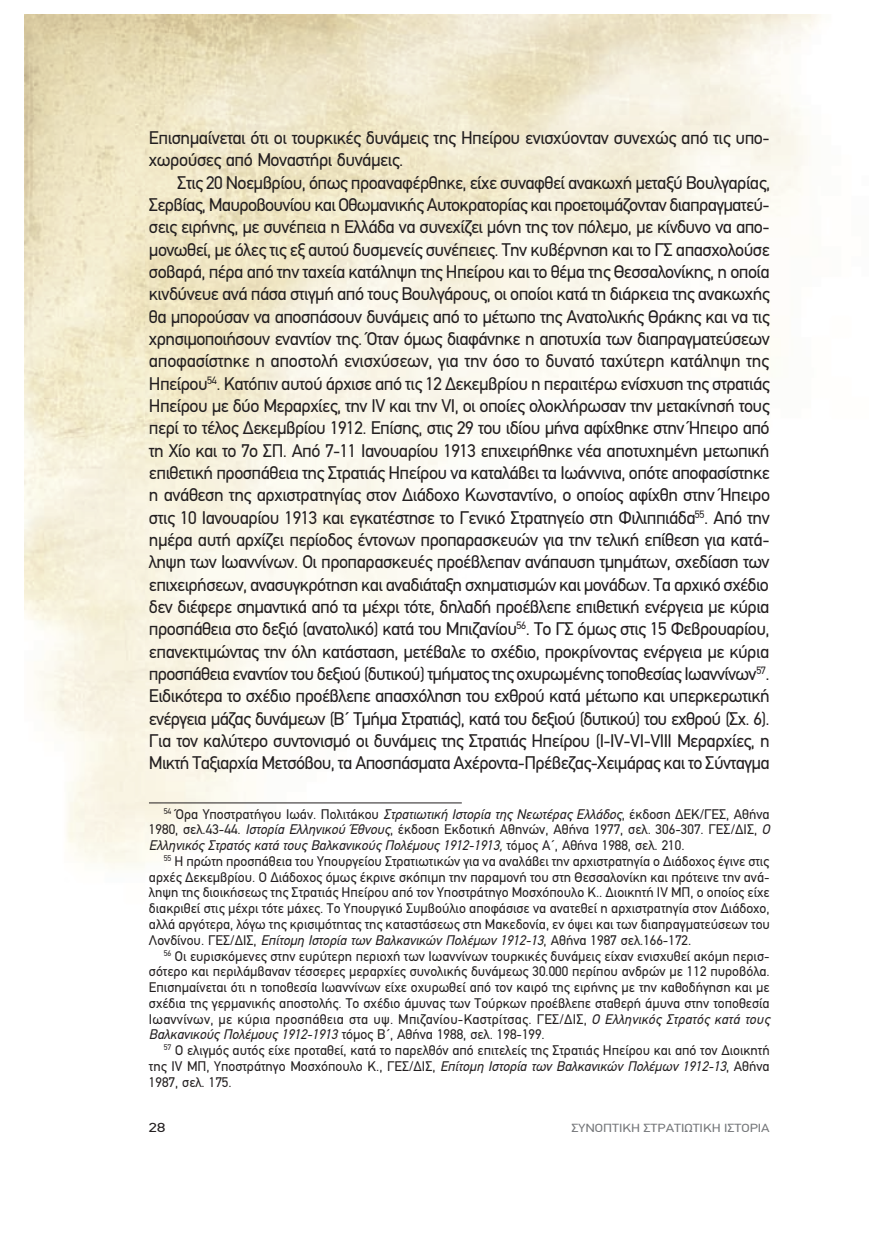
<style>
.page{position:relative;width:869px;height:1241px;background:#fff}
.page>*{position:absolute;margin:0;border:0;box-sizing:border-box;transform-origin:0 0}
.t1{font:18.38px "PF Din Text";letter-spacing:-.03em;color:#231f20}
.t2{font:14px "PF Din Text";color:#231f20}
.t3{font:italic 14px "PF Din Text";color:#231f20}
.t4{font:13.12px "PF Din Text";color:#231f20;scale:1.33 1}
.t5{font:11.9px "PF Din Text";color:#76787b;scale:1.2 1}
.s1{font-style:italic}
.s2{font-style:normal}
</style>
<div class="page">
<hr style="left:149px;top:802px;width:312px;height:1px;background:#231f20">
<p class="t1" style="left:149px;top:127px;width:622px">Επισημαίνεται ότι οι τουρκικές δυνάμεις της Ηπείρου ενισχύονταν συνεχώς από τις υπο-</p>
<p class="t1" style="left:149px;top:149px;width:256px">χωρούσες από Μοναστήρι δυνάμεις.</p>
<p class="t1" style="left:177px;top:172px;width:594px">Στις 20 Νοεμβρίου, όπως προαναφέρθηκε, είχε συναφθεί ανακωχή μεταξύ Βουλγαρίας,</p>
<p class="t1" style="left:149px;top:194px;width:622px">Σερβίας, Μαυροβουνίου και Οθωμανικής Αυτοκρατορίας και προετοιμάζονταν διαπραγματεύ-</p>
<p class="t1" style="left:149px;top:216px;width:622px">σεις ειρήνης, με συνέπεια η Ελλάδα να συνεχίζει μόνη της τον πόλεμο, με κίνδυνο να απο-</p>
<p class="t1" style="left:149px;top:238px;width:622px">μονωθεί, με όλες τις εξ αυτού δυσμενείς συνέπειες. Την κυβέρνηση και το ΓΣ απασχολούσε</p>
<p class="t1" style="left:149px;top:261px;width:622px">σοβαρά, πέρα από την ταχεία κατάληψη της Ηπείρου και το θέμα της Θεσσαλονίκης, η οποία</p>
<p class="t1" style="left:149px;top:283px;width:622px">κινδύνευε ανά πάσα στιγμή από τους Βουλγάρους, οι οποίοι κατά τη διάρκεια της ανακωχής</p>
<p class="t1" style="left:149px;top:305px;width:622px">θα μπορούσαν να αποσπάσουν δυνάμεις από το μέτωπο της Ανατολικής Θράκης και να τις</p>
<p class="t1" style="left:149px;top:328px;width:622px">χρησιμοποιήσουν εναντίον της. Όταν όμως διαφάνηκε η αποτυχία των διαπραγματεύσεων</p>
<p class="t1" style="left:149px;top:350px;width:621px">αποφασίστηκε η αποστολή ενισχύσεων, για την όσο το δυνατό ταχύτερη κατάληψη της</p>
<p class="t1" style="left:149px;top:372px;width:622px">Ηπείρου<sup>54</sup> . Κατόπιν αυτού άρχισε από τις 12 Δεκεμβρίου η περαιτέρω ενίσχυση της στρατιάς</p>
<p class="t1" style="left:149px;top:395px;width:622px">Ηπείρου με δύο Μεραρχίες, την ΙV και την VI, οι οποίες ολοκλήρωσαν την μετακίνησή τους</p>
<p class="t1" style="left:149px;top:417px;width:622px">περί το τέλος Δεκεμβρίου 1912. Επίσης, στις 29 του ιδίου μήνα αφίχθηκε στην Ήπειρο από</p>
<p class="t1" style="left:149px;top:439px;width:621px">τη Χίο και το 7ο ΣΠ. Από 7-11 Ιανουαρίου 1913 επιχειρήθηκε νέα αποτυχημένη μετωπική</p>
<p class="t1" style="left:149px;top:462px;width:622px">επιθετική προσπάθεια της Στρατιάς Ηπείρου να καταλάβει τα Ιωάννινα, οπότε αποφασίστηκε</p>
<p class="t1" style="left:149px;top:484px;width:622px">η ανάθεση της αρχιστρατηγίας στον Διάδοχο Κωνσταντίνο, ο οποίος αφίχθη στην Ήπειρο</p>
<p class="t1" style="left:149px;top:506px;width:622px">στις 10 Ιανουαρίου 1913 και εγκατέστησε το Γενικό Στρατηγείο στη Φιλιππιάδα<sup>55</sup> . Από την</p>
<p class="t1" style="left:149px;top:529px;width:622px">ημέρα αυτή αρχίζει περίοδος έντονων προπαρασκευών για την τελική επίθεση για κατά-</p>
<p class="t1" style="left:149px;top:551px;width:622px">ληψη των Ιωαννίνων. Οι προπαρασκευές προέβλεπαν ανάπαυση τμημάτων, σχεδίαση των</p>
<p class="t1" style="left:149px;top:573px;width:621px">επιχειρήσεων, ανασυγκρότηση και αναδιάταξη σχηματισμών και μονάδων. Τα αρχικό σχέδιο</p>
<p class="t1" style="left:149px;top:596px;width:622px">δεν διέφερε σημαντικά από τα μέχρι τότε, δηλαδή προέβλεπε επιθετική ενέργεια με κύρια</p>
<p class="t1" style="left:149px;top:618px;width:622px">προσπάθεια στο δεξιό (ανατολικό) κατά του Μπιζανίου<sup>56</sup>. Το ΓΣ όμως στις 15 Φεβρουαρίου,</p>
<p class="t1" style="left:149px;top:640px;width:621px">επανεκτιμώντας την όλη κατάσταση, μετέβαλε το σχέδιο, προκρίνοντας ενέργεια με κύρια</p>
<p class="t1" style="left:149px;top:663px;width:622px">προσπάθεια εναντίον του δεξιού (δυτικού) τμήματος της οχυρωμένης τοποθεσίας Ιωαννίνων<sup>57</sup>.</p>
<p class="t1" style="left:149px;top:685px;width:622px">Ειδικότερα το σχέδιο προέβλεπε απασχόληση του εχθρού κατά μέτωπο και υπερκερωτική</p>
<p class="t1" style="left:149px;top:707px;width:622px">ενέργεια μάζας δυνάμεων (Β΄ Τμήμα Στρατιάς), κατά του δεξιού (δυτικού) του εχθρού (Σχ. 6).</p>
<p class="t1" style="left:149px;top:730px;width:622px">Για τον καλύτερο συντονισμό οι δυνάμεις της Στρατιάς Ηπείρου (I-IV-VI-VIII Μεραρχίες, η</p>
<p class="t1" style="left:149px;top:752px;width:622px">Μικτή Ταξιαρχία Μετσόβου, τα Αποσπάσματα Αχέροντα-Πρέβεζας-Χειμάρας και το Σύνταγμα</p>
<p class="t2" style="left:164px;top:805px;width:607px"><sup>54</sup> Όρα Υποστρατήγου Ιωάν. Πολιτάκου <span class="s1">Στρατιωτική Ιστορία της Νεωτέρας Ελλάδος</span>, έκδοση ΔΕΚ/ΓΕΣ, Αθήνα</p>
<p class="t2" style="left:149px;top:821px;width:622px">1980, σελ.43-44. <span class="s1">Ιστορία Ελληνικού Έθνους</span>, έκδοση Εκδοτική Αθηνών, Αθήνα 1977, σελ. 306-307. ΓΕΣ/ΔΙΣ, <span class="s1">Ο</span></p>
<p class="t3" style="left:149px;top:837px;width:537px">Ελληνικός Στρατός κατά τους Βαλκανικούς Πολέμους 1912-1913, <span class="s2">τόμος Α΄, Αθήνα 1988, σελ. 210.</span></p>
<p class="t2" style="left:164px;top:852px;width:606px"><sup>55</sup> Η πρώτη προσπάθεια του Υπουργείου Στρατιωτικών για να αναλάβει την αρχιστρατηγία ο Διάδοχος έγινε στις</p>
<p class="t2" style="left:149px;top:868px;width:622px">αρχές Δεκεμβρίου. Ο Διάδοχος όμως έκρινε σκόπιμη την παραμονή του στη Θεσσαλονίκη και πρότεινε την ανά-</p>
<p class="t2" style="left:149px;top:884px;width:622px">ληψη της διοικήσεως της Στρατιάς Ηπείρου από τον Υποστράτηγο Μοσχόπουλο Κ.. Διοικητή ΙV ΜΠ, ο οποίος είχε</p>
<p class="t2" style="left:149px;top:900px;width:622px">διακριθεί στις μέχρι τότε μάχες. Το Υπουργικό Συμβούλιο αποφάσισε να ανατεθεί η αρχιστρατηγία στον Διάδοχο,</p>
<p class="t2" style="left:149px;top:915px;width:622px">αλλά αργότερα, λόγω της κρισιμότητας της καταστάσεως στη Μακεδονία, εν όψει και των διαπραγματεύσεων του</p>
<p class="t3" style="left:149px;top:931px;width:543px"><span class="s2">Λονδίνου. ΓΕΣ/ΔΙΣ,</span> Επίτομη Ιστορία των Βαλκανικών Πολέμων 1912-13<span class="s2">, Αθήνα 1987 σελ.166-172.</span></p>
<p class="t2" style="left:164px;top:947px;width:607px"><sup>56</sup> Οι ευρισκόμενες στην ευρύτερη περιοχή των Ιωαννίνων τουρκικές δυνάμεις είχαν ενισχυθεί ακόμη περισ-</p>
<p class="t2" style="left:149px;top:963px;width:622px">σότερο και περιλάμβαναν τέσσερες μεραρχίες συνολικής δυνάμεως 30.000 περίπου ανδρών με 112 πυροβόλα.</p>
<p class="t2" style="left:149px;top:978px;width:622px">Επισημαίνεται ότι η τοποθεσία Ιωαννίνων είχε οχυρωθεί από τον καιρό της ειρήνης με την καθοδήγηση και με</p>
<p class="t2" style="left:149px;top:994px;width:622px">σχέδια της γερμανικής αποστολής. Το σχέδιο άμυνας των Τούρκων προέβλεπε σταθερή άμυνα στην τοποθεσία</p>
<p class="t2" style="left:149px;top:1010px;width:621px">Ιωαννίνων, με κύρια προσπάθεια στα υψ. Μπιζανίου-Καστρίτσας. ΓΕΣ/ΔΙΣ, <span class="s1">Ο Ελληνικός Στρατός κατά τους</span></p>
<p class="t2" style="left:149px;top:1026px;width:397px"><span class="s1">Βαλκανικούς Πολέμους 1912-1913</span> τόμος Β΄, Αθήνα 1988, σελ. 198-199.</p>
<p class="t2" style="left:164px;top:1041px;width:607px"><sup>57</sup> Ο ελιγμός αυτός είχε προταθεί, κατά το παρελθόν από επιτελείς της Στρατιάς Ηπείρου και από τον Διοικητή</p>
<p class="t2" style="left:149px;top:1057px;width:622px">της ΙV ΜΠ, Υποστράτηγο Μοσχόπουλο Κ., ΓΕΣ/ΔΙΣ, <span class="s1">Επίτομη Ιστορία των Βαλκανικών Πολέμων 1912-13</span>, Αθήνα</p>
<p class="t2" style="left:149px;top:1073px;width:84px">1987, σελ. 175.</p>
<p class="t4" style="left:149px;top:1119px;width:14px">28</p>
<p class="t5" style="left:571px;top:1120px;width:167px">ΣΥΝΟΠΤΙΚΗ ΣΤΡΑΤΙΩΤΙΚΗ ΙΣΤΟΡΙΑ</p>
</div>
